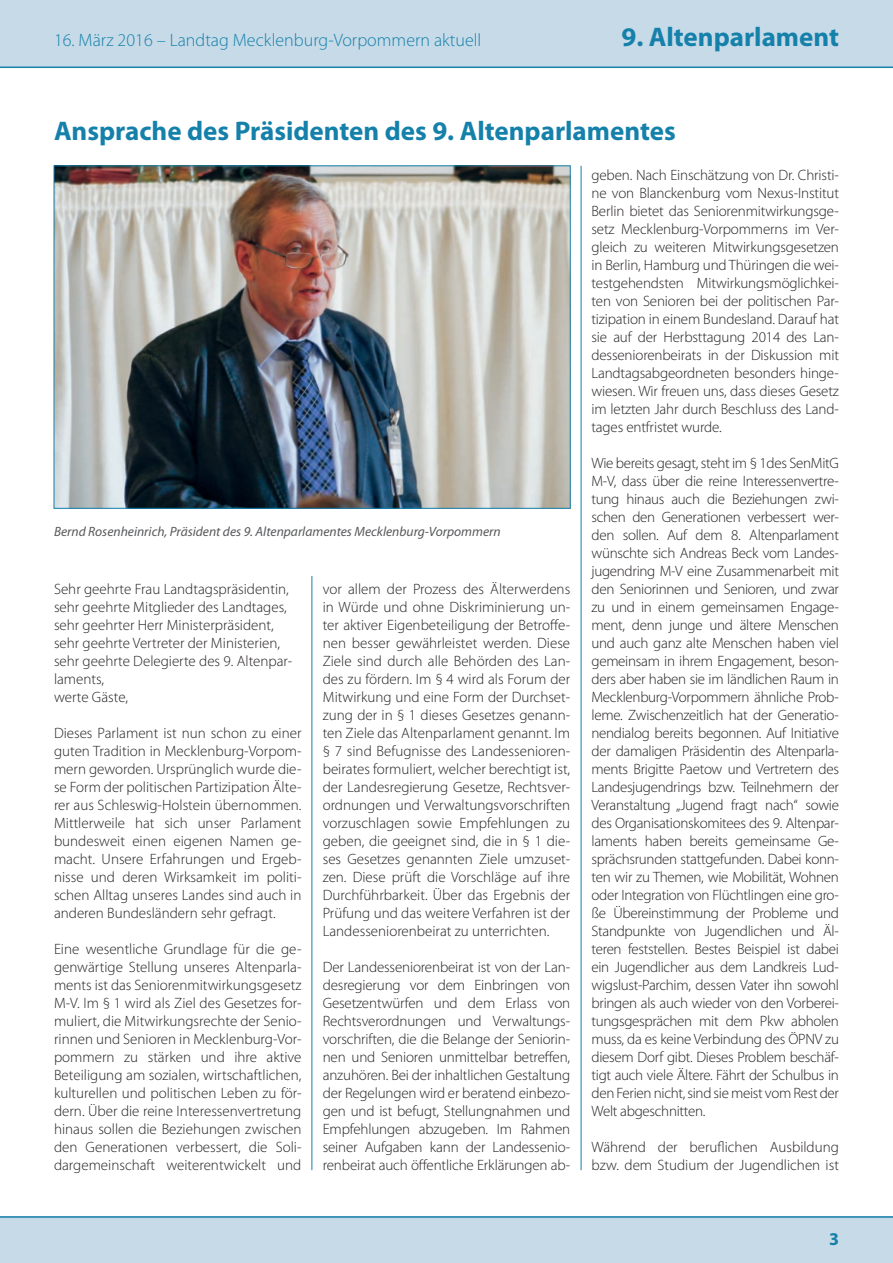
<style>
.page{position:relative;width:893px;height:1263px;background:#fff}
.page>*{position:absolute;margin:0;border:0;box-sizing:border-box;transform-origin:0 0}
.t1{font:700 27px "Myriad Pro";color:#1581aa}
.t2{font:300 18px "Myriad Pro";color:#1581aa}
.t3{font:700 18px "Myriad Pro";color:#1581aa}
.t4{font:300 15px/18px "Myriad Pro";color:#231f20;text-align:justify}
.t5{font:italic 13.5px "Myriad Pro";color:#57585a}
</style>
<div class="page">
<div style="left:0;top:1216px;width:893px;height:47px;background:#c7dae8"></div>
<div style="left:0;top:0;width:893px;height:68px;background:#c7dae8"></div>
<hr style="left:0;top:67px;width:893px;height:1px;background:#1581aa">
<hr style="left:0;top:1216px;width:893px;height:2px;background:#1581aa">
<img style="left:56px;top:167px;width:513px;height:340px">
<hr style="left:312px;top:576px;width:1px;height:594px;background:#1581aa">
<hr style="left:581px;top:166px;width:1px;height:1004px;background:#1581aa">
<p class="t2" style="left:54px;top:29px;width:429px">16. März 2016 – Landtag Mecklenburg-Vorpommern aktuell</p>
<h1 class="t1" style="left:621px;top:19px;width:219px">9. Altenparlament</h1>
<h1 class="t1" style="left:54px;top:113px;width:623px">Ansprache des Präsidenten des 9. Altenparlamentes</h1>
<p class="t5" style="left:54px;top:523px;width:448px">Bernd Rosenheinrich, Präsident des 9. Altenparlamentes Mecklenburg-Vorpommern</p>
<p class="t4" style="left:54px;top:580px;width:240px;text-align:left">Sehr geehrte Frau Landtagspräsidentin, sehr geehrte Mitglieder des Landtages, sehr geehrter Herr Ministerpräsident, sehr geehrte Vertreter der Ministerien, sehr geehrte Delegierte des 9. Altenpar&shy;laments,<br>werte Gäste,</p>
<p class="t4" style="left:54px;top:724px;width:249px">Dieses Parlament ist nun schon zu einer guten Tradition in Mecklenburg-Vorpom&shy;mern geworden. Ursprünglich wurde die&shy;se Form der politischen Partizipation Älte&shy;rer aus Schleswig-Holstein übernommen.<br>Mittlerweile hat sich unser Parlament bundesweit einen eigenen Namen ge&shy;macht. Unsere Erfahrungen und Ergeb&shy;nisse und deren Wirksamkeit im politi&shy;schen Alltag unseres Landes sind auch in anderen Bundesländern sehr gefragt.</p>
<p class="t4" style="left:54px;top:940px;width:249px">Eine wesentliche Grundlage für die ge&shy;genwärtige Stellung unseres Altenparla&shy;ments ist das Seniorenmitwirkungsgesetz M-V. Im § 1 wird als Ziel des Gesetzes for&shy;muliert, die Mitwirkungsrechte der Senio&shy;rinnen und Senioren in Mecklenburg-Vor&shy;pommern zu stärken und ihre aktive Beteiligung am sozialen, wirtschaftlichen, kulturellen und politischen Leben zu för&shy;dern. Über die reine Interessenvertretung hinaus sollen die Beziehungen zwischen den Generationen verbessert, die Soli&shy;dargemeinschaft weiterentwickelt und</p>
<p class="t4" style="left:323px;top:580px;width:249px">vor allem der Prozess des Älterwerdens in Würde und ohne Diskriminierung un&shy;ter aktiver Eigenbeteiligung der Betroffe&shy;nen besser gewährleistet werden. Diese Ziele sind durch alle Behörden des Lan&shy;des zu fördern. Im § 4 wird als Forum der Mitwirkung und eine Form der Durchset&shy;zung der in § 1 dieses Gesetzes genann&shy;ten Ziele das Altenparlament genannt. Im § 7 sind Befugnisse des Landessenioren&shy;beirates formuliert, welcher berechtigt ist, der Landesregierung Gesetze, Rechtsver&shy;ordnungen und Verwaltungsvorschriften vorzuschlagen sowie Empfehlungen zu geben, die geeignet sind, die in § 1 die&shy;ses Gesetzes genannten Ziele umzuset&shy;zen. Diese prüft die Vorschläge auf ihre Durchführbarkeit. Über das Ergebnis der Prüfung und das weitere Verfahren ist der Landesseniorenbeirat zu unterrichten.</p>
<p class="t4" style="left:323px;top:958px;width:249px">Der Landesseniorenbeirat ist von der Lan&shy;desregierung vor dem Einbringen von Gesetzentwürfen und dem Erlass von Rechtsverordnungen und Verwaltungs&shy;vorschriften, die die Belange der Seniorin&shy;nen und Senioren unmittelbar betreffen, anzuhören. Bei der inhaltlichen Gestaltung der Regelungen wird er beratend einbezo&shy;gen und ist befugt, Stellungnahmen und Empfehlungen abzugeben. Im Rahmen seiner Aufgaben kann der Landessenio&shy;renbeirat auch öffentliche Erklärungen ab-</p>
<p class="t4" style="left:591px;top:166px;width:249px">geben. Nach Einschätzung von Dr. Christi&shy;ne von Blanckenburg vom Nexus-Institut Berlin bietet das Seniorenmitwirkungsge&shy;setz Mecklenburg-Vorpommerns im Ver&shy;gleich zu weiteren Mitwirkungsgesetzen in Berlin, Hamburg und Thüringen die wei&shy;testgehendsten Mitwirkungsmöglichkei&shy;ten von Senioren bei der politischen Par&shy;tizipation in einem Bundesland. Darauf hat sie auf der Herbsttagung 2014 des Lan&shy;desseniorenbeirats in der Diskussion mit Landtagsabgeordneten besonders hinge&shy;wiesen. Wir freuen uns, dass dieses Gesetz im letzten Jahr durch Beschluss des Land&shy;tages entfristet wurde.</p>
<p class="t4" style="left:591px;top:454px;width:249px">Wie bereits gesagt, steht im § 1des SenMitG M-V, dass über die reine Interessenvertre&shy;tung hinaus auch die Beziehungen zwi&shy;schen den Generationen verbessert wer&shy;den sollen. Auf dem 8. Altenparlament wünschte sich Andreas Beck vom Landes&shy;jugendring M-V eine Zusammenarbeit mit den Seniorinnen und Senioren, und zwar zu und in einem gemeinsamen Engage&shy;ment, denn junge und ältere Menschen und auch ganz alte Menschen haben viel gemeinsam in ihrem Engagement, beson&shy;ders aber haben sie im ländlichen Raum in Mecklenburg-Vorpommern ähnliche Prob&shy;leme. Zwischenzeitlich hat der Generatio&shy;nendialog bereits begonnen. Auf Initiative der damaligen Präsidentin des Altenparla&shy;ments Brigitte Paetow und Vertretern des Landesjugendrings bzw. Teilnehmern der Veranstaltung „Jugend fragt nach“ sowie des Organisationskomitees des 9. Altenpar&shy;laments haben bereits gemeinsame Ge&shy;sprächsrunden stattgefunden. Dabei konn&shy;ten wir zu Themen, wie Mobilität, Wohnen oder Integration von Flüchtlingen eine gro&shy;ße Übereinstimmung der Probleme und Standpunkte von Jugendlichen und Äl&shy;teren feststellen. Bestes Beispiel ist dabei ein Jugendlicher aus dem Landkreis Lud&shy;wigslust-Parchim, dessen Vater ihn sowohl bringen als auch wieder von den Vorberei&shy;tungsgesprächen mit dem Pkw abholen muss, da es keine Verbindung des ÖPNV zu diesem Dorf gibt. Dieses Problem beschäf&shy;tigt auch viele Ältere. Fährt der Schulbus in den Ferien nicht, sind sie meist vom Rest der Welt abgeschnitten.</p>
<p class="t4" style="left:591px;top:1138px;width:249px">Während der beruflichen Ausbildung bzw. dem Studium der Jugendlichen ist</p>
<p class="t3" style="left:829px;top:1227px;width:11px">3</p>
</div>
